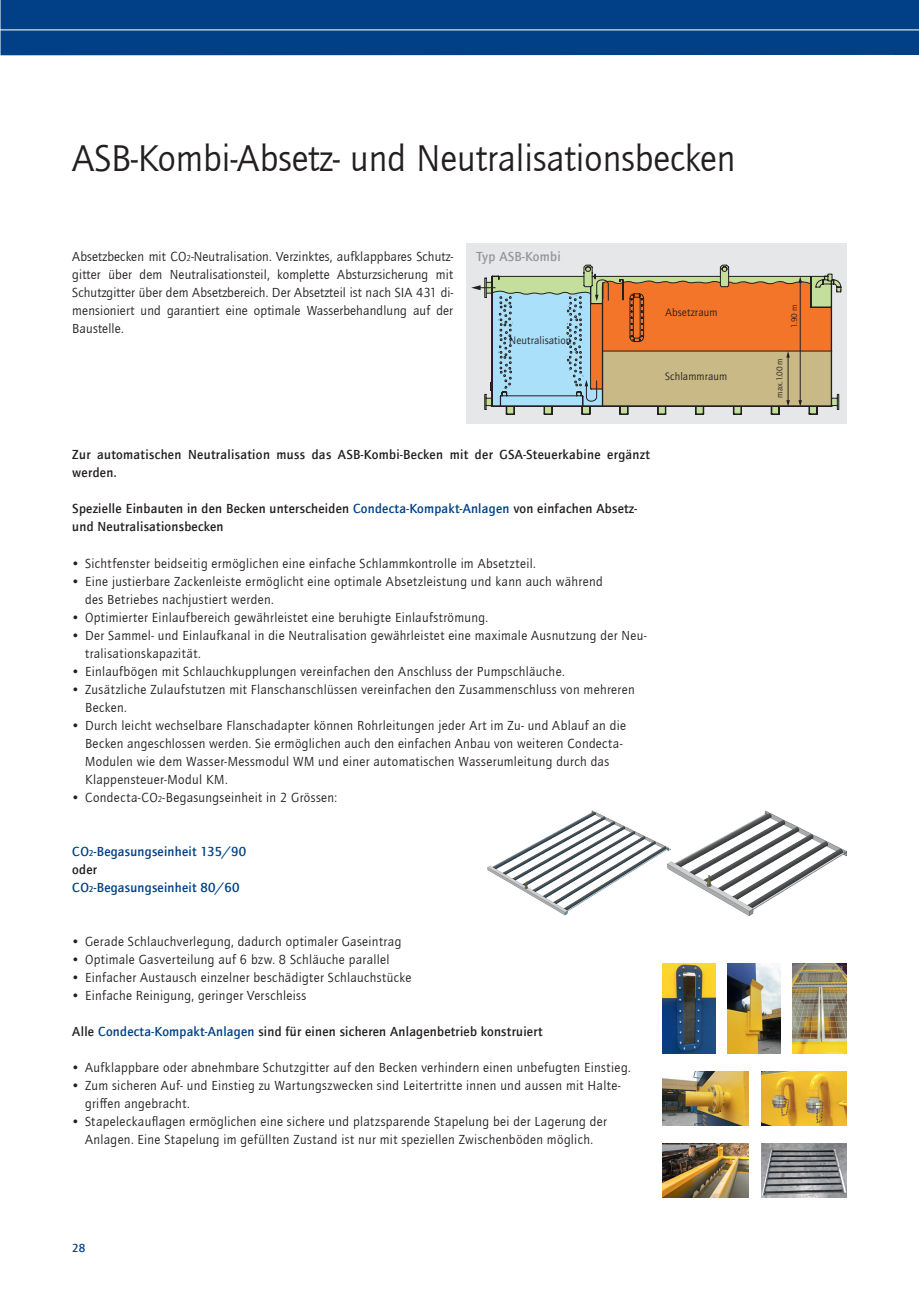
<style>
.page{position:relative;width:919px;height:1289px;background:#fff}
.page>*{position:absolute;margin:0;border:0;box-sizing:border-box;transform-origin:0 0}
.t1{font:38.25px "Quay Sans ITC Com";color:#231f20}
.t2{font:13.5px/18px "Quay Sans ITC Com";letter-spacing:.025em;color:#231f20}
.t3{font:500 13.5px/18px "Quay Sans ITC Com";letter-spacing:.02em;color:#231f20}
.t4{font:500 13.5px/18px "Quay Sans ITC Com";letter-spacing:.02em;color:#014086}
.t5{font:500 13.5px "Quay Sans ITC Com";letter-spacing:.02em;color:#939598}
.t6{font:500 12px "Quay Sans ITC Com";color:#014086}
.t7{font:10.8px "AT Quay Sans";color:#231f20}
.t8{font:8.4px "AT Quay Sans";color:#231f20}
.s1{font-size:8.7px}
.s2{color:#014086}
.s3{color:#231f20}
</style>
<div class="page">
<div style="left:1px;top:0;width:917px;height:55px;background:#014086"></div>
<hr style="left:0;top:29px;width:918px;height:1px;background:#fff">
<img style="left:761px;top:1143px;width:85px;height:54px">
<img style="left:662px;top:963px;width:53px;height:90px">
<img style="left:727px;top:963px;width:53px;height:90px">
<img style="left:792px;top:963px;width:54px;height:90px">
<img style="left:761px;top:1071px;width:85px;height:54px">
<img style="left:662px;top:1071px;width:86px;height:54px">
<img style="left:662px;top:1143px;width:86px;height:54px">
<img style="left:487px;top:810px;width:177px;height:106px">
<img style="left:664px;top:810px;width:182px;height:106px">
<div style="left:466px;top:243px;width:380px;height:180px;background:#e6e7e9"></div>
<svg style="left:471px;top:265px;width:370px;height:150px"></svg>
<h1 class="t1" style="left:72px;top:136px;width:664px">ASB-Kombi-Absetz- und Neutralisationsbecken</h1>
<p class="t2" style="left:72px;top:248px;width:382px;text-align:justify">Absetzbecken mit CO<span class="s1">2</span>-Neutralisation. Verzinktes, aufklappbares Schutz&shy;gitter über dem Neutralisationsteil, komplette Absturzsicherung mit Schutzgitter über dem Absetzbereich. Der Absetzteil ist nach SIA 431 di&shy;mensioniert und garantiert eine optimale Wasserbehandlung auf der Baustelle.</p>
<p class="t5" style="left:476px;top:248px;width:86px">Typ ASB-Kombi</p>
<p class="t7" style="left:509px;top:334px;width:64px">Neutralisation</p>
<p class="t7" style="left:665px;top:306px;width:54px">Absetzraum</p>
<p class="t7" style="left:665px;top:370px;width:64px">Schlammraum</p>
<p class="t3" style="left:72px;top:446px;width:579px">Zur automatischen Neutralisation muss das ASB-Kombi-Becken mit der GSA-Steuerkabine ergänzt werden.</p>
<p class="t3" style="left:72px;top:500px;width:566px">Spezielle Einbauten in den Becken unterscheiden <span class="s2">Condecta-Kompakt-Anlagen</span> von einfachen Absetz&shy;und Neutralisationsbecken</p>
<p class="t2" style="left:72px;top:554px;width:465px">• Sichtfenster beidseitig ermöglichen eine einfache Schlammkontrolle im Absetzteil.</p>
<p class="t2" style="left:85px;top:572px;width:519px;text-indent:-13px">• Eine justierbare Zackenleiste ermöglicht eine optimale Absetzleistung und kann auch während des Betriebes nachjustiert werden.</p>
<p class="t2" style="left:72px;top:608px;width:417px">• Optimierter Einlaufbereich gewährleistet eine beruhigte Einlaufströmung.</p>
<p class="t2" style="left:85px;top:626px;width:563px;text-indent:-13px">• Der Sammel- und Einlaufkanal in die Neutralisation gewährleistet eine maximale Ausnutzung der Neu&shy;tralisationskapazität.</p>
<p class="t2" style="left:72px;top:662px;width:494px">• Einlaufbögen mit Schlauchkupplungen vereinfachen den Anschluss der Pumpschläuche.</p>
<p class="t2" style="left:85px;top:680px;width:551px;text-indent:-13px">• Zusätzliche Zulaufstutzen mit Flanschanschlüssen vereinfachen den Zusammenschluss von mehreren<br>Becken.</p>
<p class="t2" style="left:85px;top:716px;width:542px;text-indent:-13px">• Durch leicht wechselbare Flanschadapter können Rohrleitungen jeder Art im Zu- und Ablauf an die Becken angeschlossen werden. Sie ermöglichen auch den einfachen Anbau von weiteren Condecta-Modulen wie dem Wasser-Messmodul WM und einer automatischen Wasserumleitung durch das Klappensteuer-Modul KM.</p>
<p class="t2" style="left:72px;top:788px;width:266px">• Condecta-CO<span class="s1">2</span>-Begasungseinheit in 2 Grössen:</p>
<p class="t4" style="left:72px;top:842px;width:175px">CO<span class="s1">2</span>-Begasungseinheit 135/90 <span class="s3">oder<br></span>CO<span class="s1">2</span>-Begasungseinheit 80/60</p>
<p class="t2" style="left:72px;top:932px;width:330px">• Gerade Schlauchverlegung, dadurch optimaler Gaseintrag</p>
<p class="t2" style="left:72px;top:950px;width:319px">• Optimale Gasverteilung auf 6 bzw. 8 Schläuche parallel</p>
<p class="t2" style="left:72px;top:968px;width:340px">• Einfacher Austausch einzelner beschädigter Schlauchstücke</p>
<p class="t2" style="left:72px;top:986px;width:235px">• Einfache Reinigung, geringer Verschleiss</p>
<p class="t3" style="left:72px;top:1022px;width:472px">Alle <span class="s2">Condecta-Kompakt-Anlagen</span> sind für einen sicheren Anlagenbetrieb konstruiert</p>
<p class="t2" style="left:72px;top:1058px;width:560px">• Aufklappbare oder abnehmbare Schutzgitter auf den Becken verhindern einen unbefugten Einstieg.</p>
<p class="t2" style="left:85px;top:1076px;width:537px;text-indent:-13px">• Zum sicheren Auf- und Einstieg zu Wartungszwecken sind Leitertritte innen und aussen mit Halte&shy;griffen angebracht.</p>
<p class="t2" style="left:72px;top:1112px;width:536px;text-align:center">• Stapeleckauflagen ermöglichen eine sichere und platzsparende Stapelung bei der Lagerung der<br>Anlagen. Eine Stapelung im gefüllten Zustand ist nur mit speziellen Zwischenböden möglich.</p>
<p class="t6" style="left:72px;top:1240px;width:15px">28</p>
<p class="t8" style="left:789px;top:327px;width:24px;rotate:-90deg">1.90 m</p>
<p class="t8" style="left:774px;top:397px;width:41px;rotate:-90deg">max. 1.00 m</p>
</div>
